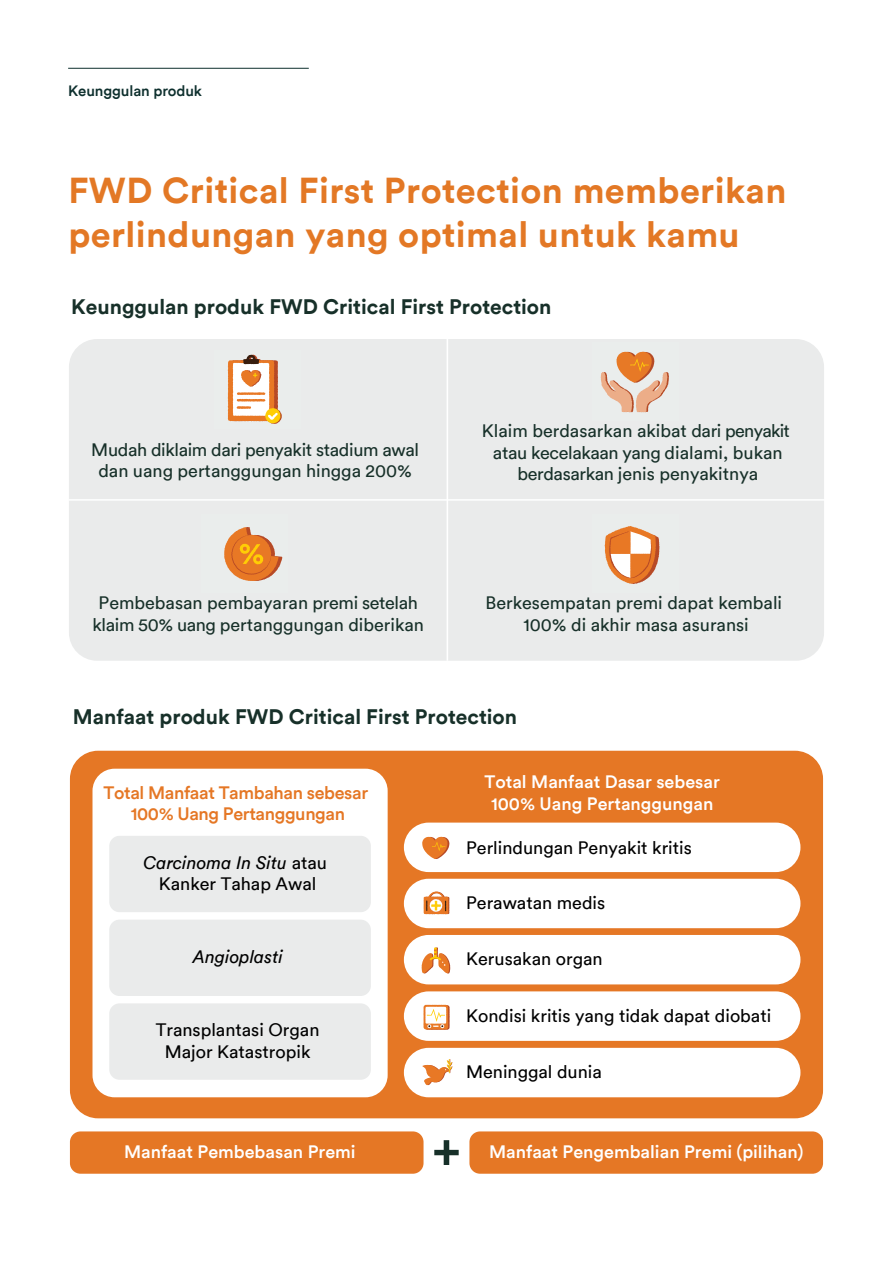
<style>
.page{position:relative;width:893px;height:1263px;background:#fff}
.page>*{position:absolute;margin:0;border:0;box-sizing:border-box;transform-origin:0 0}
.t1{font:700 36px/43.8px "FWD Circular TT";letter-spacing:.01em;color:#e37825}
.t2{font:700 21px "FWD Circular TT";color:#173029}
.t3{font:18px/21.6px "FWD Circular TT";color:#173029;text-align:center}
.t4{font:18px/21.6px "FWD Circular TT";color:#000;text-align:center}
.t5{font:500 18px/21.6px "FWD Circular TT";color:#fff;text-align:center}
.t6{font:18px/21.6px "FWD Circular TT";letter-spacing:-.02em;color:#173029;text-align:center}
.t7{font:500 18px/21.6px "FWD Circular TT";letter-spacing:-.02em;color:#e57725;text-align:center}
.t8{font:italic 18px "FWD Circular TT";color:#000}
.t9{font:500 15px "FWD Circular TT";letter-spacing:-.005em;color:#0d2f2d}
.s1{font-style:italic}
</style>
<div class="page">
<hr style="left:68px;top:68px;width:241px;height:1px;background:#0d2f2d">
<div style="left:70px;top:751px;width:753px;height:367px;background:#e57725;border-radius:28px"></div>
<div style="left:69px;top:339px;width:755px;height:322px;background:#eaebeb;border-radius:28px"></div>
<hr style="left:68px;top:499px;width:758px;height:2px;background:#fff">
<hr style="left:447px;top:339px;width:1px;height:322px;background:#fff">
<svg style="left:434px;top:1140px;width:25px;height:25px"></svg>
<div style="left:92px;top:769px;width:296px;height:328px;background:#fff;border-radius:22px"></div>
<div style="left:109px;top:836px;width:262px;height:76px;background:#eaebeb;border-radius:10px"></div>
<div style="left:109px;top:920px;width:262px;height:76px;background:#eaebeb;border-radius:10px"></div>
<div style="left:109px;top:1003px;width:262px;height:77px;background:#eaebeb;border-radius:10px"></div>
<div style="left:404px;top:935px;width:396px;height:49px;background:#fff;border-radius:25px"></div>
<div style="left:404px;top:822px;width:396px;height:50px;background:#fff;border-radius:25px"></div>
<div style="left:404px;top:879px;width:396px;height:49px;background:#fff;border-radius:25px"></div>
<div style="left:404px;top:991px;width:396px;height:50px;background:#fff;border-radius:25px"></div>
<div style="left:404px;top:1048px;width:396px;height:49px;background:#fff;border-radius:25px"></div>
<div style="left:70px;top:1131px;width:353px;height:43px;background:#e57725;border-radius:11px"></div>
<div style="left:469px;top:1131px;width:354px;height:43px;background:#e57725;border-radius:11px"></div>
<svg style="left:228px;top:354px;width:54px;height:70px"></svg>
<svg style="left:601px;top:351px;width:68px;height:62px"></svg>
<svg style="left:224px;top:527px;width:59px;height:54px"></svg>
<svg style="left:605px;top:526px;width:55px;height:58px"></svg>
<svg style="left:422px;top:836px;width:27px;height:23px"></svg>
<svg style="left:423px;top:891px;width:26px;height:24px"></svg>
<svg style="left:422px;top:947px;width:28px;height:26px"></svg>
<svg style="left:423px;top:1005px;width:27px;height:25px"></svg>
<svg style="left:422px;top:1059px;width:30px;height:26px"></svg>
<p class="t9" style="left:68px;top:80px;width:135px">Keunggulan produk</p>
<h1 class="t1" style="left:68px;top:167px;width:720px">FWD Critical First Protection memberikan perlindungan yang optimal untuk kamu</h1>
<p class="t2" style="left:71px;top:292px;width:482px">Keunggulan produk FWD Critical First Protection</p>
<p class="t6" style="left:91px;top:438px;width:329px">Mudah diklaim dari penyakit stadium awal dan uang pertanggungan hingga 200%</p>
<p class="t3" style="left:482px;top:419px;width:310px">Klaim berdasarkan akibat dari penyakit atau kecelakaan yang dialami, bukan berdasarkan jenis penyakitnya</p>
<p class="t3" style="left:93px;top:591px;width:333px">Pembebasan pembayaran premi setelah klaim 50% uang pertanggungan diberikan</p>
<p class="t3" style="left:486px;top:591px;width:298px">Berkesempatan premi dapat kembali<br>100% di akhir masa asuransi</p>
<p class="t2" style="left:73px;top:702px;width:446px">Manfaat produk FWD Critical First Protection</p>
<p class="t7" style="left:104px;top:781px;width:266px">Total Manfaat Tambahan sebesar<br>100% Uang Pertanggungan</p>
<p class="t5" style="left:484px;top:770px;width:237px">Total Manfaat Dasar sebesar<br>100% Uang Pertanggungan</p>
<p class="t4" style="left:144px;top:851px;width:185px"><span class="s1">Carcinoma In Situ</span> atau<br>Kanker Tahap Awal</p>
<p class="t4" style="left:466px;top:836px;width:227px">Perlindungan Penyakit kritis</p>
<p class="t8" style="left:193px;top:945px;width:91px">Angioplasti</p>
<p class="t4" style="left:156px;top:1018px;width:165px">Transplantasi Organ<br>Major Katastropik</p>
<p class="t4" style="left:466px;top:891px;width:141px">Perawatan medis</p>
<p class="t4" style="left:466px;top:947px;width:138px">Kerusakan organ</p>
<p class="t4" style="left:466px;top:1004px;width:307px">Kondisi kritis yang tidak dapat diobati</p>
<p class="t4" style="left:466px;top:1060px;width:137px">Meninggal dunia</p>
<p class="t5" style="left:124px;top:1140px;width:233px">Manfaat Pembebasan Premi</p>
<p class="t5" style="left:489px;top:1140px;width:316px">Manfaat Pengembalian Premi (pilihan)</p>
</div>
